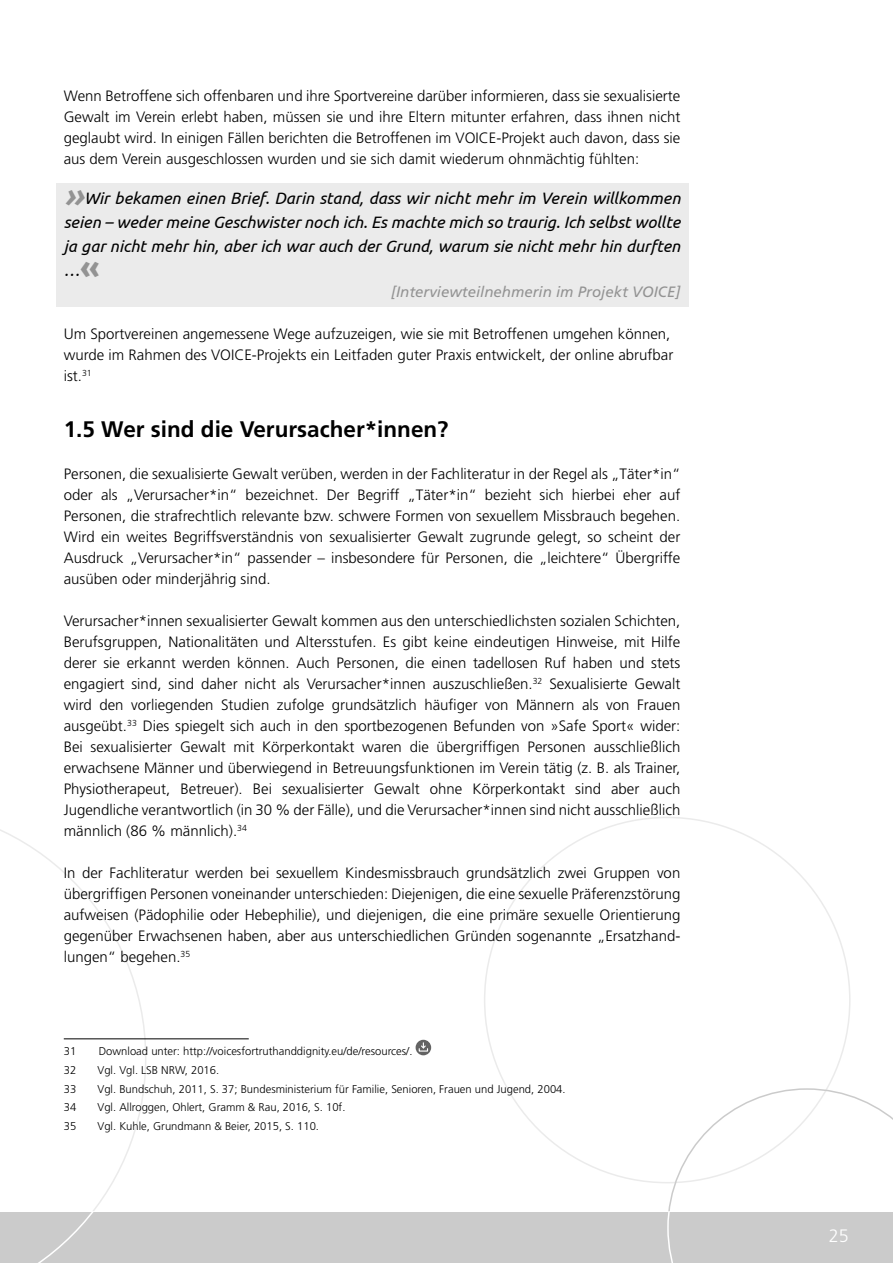
<style>
.page{position:relative;width:893px;height:1263px;background:#fff}
.page>*{position:absolute;margin:0;border:0;box-sizing:border-box;transform-origin:0 0}
.t1{font:700 22.5px "Frutiger";color:#000}
.t2{font:300 18px "Frutiger";color:#fff}
.copy_zitat{font:italic 16.5px/24px "Ubuntu";color:#000;text-align:justify}
.copy_rechts{font:300 15px/21px "Frutiger";color:#000;text-align:justify}
.copy_zitat-2{font:300 15px/21px "Frutiger";color:#000}
.copy_zitat-3{font:italic 15px "Frutiger";color:#939393}
.Fußnote{font:300 11.25px "Frutiger";color:#000}
.s1{font-weight:700;font-size:33px;color:#939393}
.s2{font-weight:700;font-style:normal;font-size:33px;color:#939393}
</style>
<div class="page">
<svg style="left:0;top:829px;width:146px;height:382px"></svg>
<div style="left:0;top:1212px;width:893px;height:51px;background:#cbcbcb"></div>
<svg style="left:38px;top:1212px;width:55px;height:51px"></svg>
<svg style="left:667px;top:1088px;width:226px;height:175px"></svg>
<div style="left:56px;top:183px;width:632px;height:124px;background:#ebebeb"></div>
<hr style="left:64px;top:1038px;width:185px;height:1px;background:#000">
<svg style="left:416px;top:1040px;width:15px;height:15px"></svg>
<svg style="left:419px;top:1043px;width:9px;height:8px"></svg>
<p class="copy_rechts" style="left:64px;top:85px;width:618px">Wenn Betroffene sich offenbaren und ihre Sportvereine darüber informieren, dass sie sexualisierte Gewalt im Verein erlebt haben, müssen sie und ihre Eltern mitunter erfahren, dass ihnen nicht geglaubt wird. In einigen Fällen berichten die Betroffenen im VOICE-Projekt auch davon, dass sie aus dem Verein ausgeschlossen wurden und sie sich damit wiederum ohnmächtig fühlten:</p>
<p class="copy_zitat" style="left:64px;top:185px;width:618px"><span class="s1">»</span>Wir bekamen einen Brief. Darin stand, dass wir nicht mehr im Verein willkommen seien – weder meine Geschwister noch ich. Es machte mich so traurig. Ich selbst wollte ja gar nicht mehr hin, aber ich war auch der Grund, warum sie nicht mehr hin durften …<span class="s2">«</span></p>
<p class="copy_zitat-3" style="left:391px;top:283px;width:291px">[Interviewteilnehmerin im Projekt VOICE]</p>
<p class="copy_zitat-2" style="left:64px;top:323px;width:611px">Um Sportvereinen angemessene Wege aufzuzeigen, wie sie mit Betroffenen umgehen können, wurde im Rahmen des VOICE-Projekts ein Leitfaden guter Praxis entwickelt, der online abrufbar ist.<sup>31</sup></p>
<p class="t1" style="left:64px;top:416px;width:386px">1.5 Wer sind die Verursacher*innen?</p>
<p class="copy_rechts" style="left:64px;top:463px;width:618px">Personen, die sexualisierte Gewalt verüben, werden in der Fachliteratur in der Regel als „Täter*in“ oder als „Verursacher*in“ bezeichnet. Der Begriff „Täter*in“ bezieht sich hierbei eher auf Personen, die strafrechtlich relevante bzw. schwere Formen von sexuellem Missbrauch begehen.<br>Wird ein weites Begriffsverständnis von sexualisierter Gewalt zugrunde gelegt, so scheint der Ausdruck „Verursacher*in“ passender – insbesondere für Personen, die „leichtere“ Übergriffe ausüben oder minderjährig sind.</p>
<p class="copy_rechts" style="left:64px;top:610px;width:618px">Verursacher*innen sexualisierter Gewalt kommen aus den unterschiedlichsten sozialen Schichten, Berufsgruppen, Nationalitäten und Altersstufen. Es gibt keine eindeutigen Hinweise, mit Hilfe derer sie erkannt werden können. Auch Personen, die einen tadellosen Ruf haben und stets engagiert sind, sind daher nicht als Verursacher*innen auszuschließen.<sup>32</sup> Sexualisierte Gewalt wird den vorliegenden Studien zufolge grundsätzlich häufiger von Männern als von Frauen ausgeübt.<sup>33</sup> Dies spiegelt sich auch in den sportbezogenen Befunden von »Safe Sport« wider:<br>Bei sexualisierter Gewalt mit Körperkontakt waren die übergriffigen Personen ausschließlich erwachsene Männer und überwiegend in Betreuungsfunktionen im Verein tätig (z. B. als Trainer, Physiotherapeut, Betreuer). Bei sexualisierter Gewalt ohne Körperkontakt sind aber auch Jugendliche verantwortlich (in 30 % der Fälle), und die Verursacher*innen sind nicht ausschließlich männlich (86 % männlich).<sup>34</sup></p>
<p class="copy_rechts" style="left:64px;top:862px;width:618px">In der Fachliteratur werden bei sexuellem Kindesmissbrauch grundsätzlich zwei Gruppen von übergriffigen Personen voneinander unterschieden: Diejenigen, die eine sexuelle Präferenzstörung aufweisen (Pädophilie oder Hebephilie), und diejenigen, die eine primäre sexuelle Orientierung gegenüber Erwachsenen haben, aber aus unterschiedlichen Gründen sogenannte „Ersatzhand&shy;lungen“ begehen.<sup>35</sup></p>
<p class="Fußnote" style="left:64px;top:1045px;width:14px">31</p>
<p class="Fußnote" style="left:99px;top:1045px;width:315px">Download unter: http://voicesfortruthanddignity.eu/de/resources/.</p>
<p class="Fußnote" style="left:64px;top:1064px;width:14px">32</p>
<p class="Fußnote" style="left:97px;top:1064px;width:123px">Vgl. Vgl. LSB NRW, 2016.</p>
<p class="Fußnote" style="left:64px;top:1082px;width:14px">33</p>
<p class="Fußnote" style="left:97px;top:1082px;width:470px">Vgl. Bundschuh, 2011, S. 37; Bundesministerium für Familie, Senioren, Frauen und Jugend, 2004.</p>
<p class="Fußnote" style="left:64px;top:1101px;width:14px">34</p>
<p class="Fußnote" style="left:97px;top:1101px;width:249px">Vgl. Allroggen, Ohlert, Gramm &amp; Rau, 2016, S. 10f.</p>
<p class="Fußnote" style="left:64px;top:1119px;width:14px">35</p>
<p class="Fußnote" style="left:97px;top:1119px;width:223px">Vgl. Kuhle, Grundmann &amp; Beier, 2015, S. 110.</p>
<p class="t2" style="left:829px;top:1226px;width:22px">25</p>
</div>
